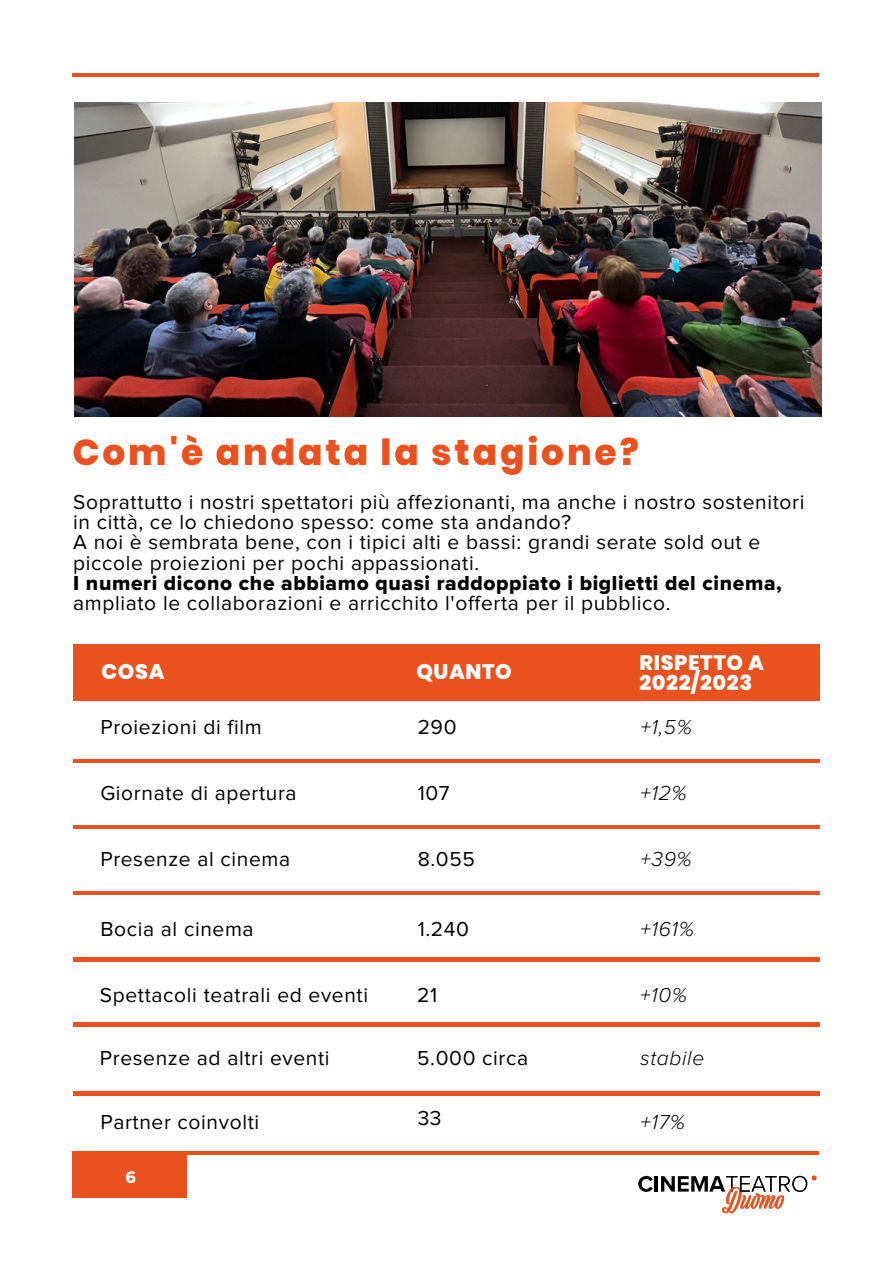
<style>
.page{position:relative;width:893px;height:1264px;background:#fff}
.page>*{position:absolute;margin:0;border:0;box-sizing:border-box;transform-origin:0 0}
.t1{font:800 36px "Poppins";letter-spacing:.08em;color:#e9521e}
.t2{font:21px/20.2px "Proxima Nova";letter-spacing:.03em;color:#000}
.t3{font:21px "Proxima Nova Extrabld";letter-spacing:.03em;color:#000}
.t4{font:italic 300 21px "Proxima Nova";letter-spacing:.03em;color:#000}
.t5{font:800 21px/20.2px "Poppins";letter-spacing:.03em;color:#fff}
.t6{font:700 16.5px "Montserrat";color:#fff}
</style>
<div class="page">
<div style="left:73px;top:644px;width:747px;height:56px;background:#e9521e"></div>
<img style="left:75px;top:103px;width:746px;height:314px">
<hr style="left:73px;top:759px;width:746px;height:3px;background:#e9521e">
<hr style="left:72px;top:73px;width:747px;height:4px;background:#e9521e">
<hr style="left:73px;top:825px;width:746px;height:4px;background:#e9521e">
<hr style="left:73px;top:891px;width:746px;height:4px;background:#e9521e">
<hr style="left:73px;top:957px;width:746px;height:4px;background:#e9521e">
<hr style="left:73px;top:1022px;width:746px;height:4px;background:#e9521e">
<hr style="left:73px;top:1091px;width:746px;height:4px;background:#e9521e">
<hr style="left:72px;top:1151px;width:747px;height:3px;background:#e9521e">
<div style="left:72px;top:1151px;width:115px;height:46px;background:#e9521e"></div>
<svg style="left:638px;top:1175px;width:14px;height:16px"></svg>
<hr style="left:654px;top:1176px;width:4px;height:15px;background:#000">
<svg style="left:661px;top:1175px;width:155px;height:38px"></svg>
<p class="t1" style="left:72px;top:427px;width:568px">Com'è andata la stagione?</p>
<p class="t2" style="left:73px;top:492px;width:732px">Soprattutto i nostri spettatori più affezionanti, ma anche i nostro sostenitori in città, ce lo chiedono spesso: come sta andando?</p>
<p class="t2" style="left:73px;top:532px;width:688px">A noi è sembrata bene, con i tipici alti e bassi: grandi serate sold out e piccole proiezioni per pochi appassionati.</p>
<p class="t3" style="left:73px;top:570px;width:710px">I numeri dicono che abbiamo quasi raddoppiato i biglietti del cinema,</p>
<p class="t2" style="left:73px;top:593px;width:598px">ampliato le collaborazioni e arricchito l'offerta per il pubblico.</p>
<p class="t5" style="left:101px;top:661px;width:64px">COSA</p>
<p class="t5" style="left:639px;top:652px;width:126px">RISPETTO A<br>2022/2023</p>
<p class="t5" style="left:416px;top:661px;width:97px">QUANTO</p>
<p class="t2" style="left:100px;top:717px;width:163px">Proiezioni di film</p>
<p class="t2" style="left:417px;top:717px;width:40px">290</p>
<p class="t4" style="left:640px;top:717px;width:53px">+1,5%</p>
<p class="t2" style="left:100px;top:783px;width:198px">Giornate di apertura</p>
<p class="t2" style="left:417px;top:783px;width:34px">107</p>
<p class="t4" style="left:640px;top:783px;width:48px">+12%</p>
<p class="t2" style="left:100px;top:849px;width:191px">Presenze al cinema</p>
<p class="t2" style="left:417px;top:849px;width:59px">8.055</p>
<p class="t4" style="left:640px;top:849px;width:53px">+39%</p>
<p class="t2" style="left:100px;top:919px;width:155px">Bocia al cinema</p>
<p class="t2" style="left:417px;top:919px;width:53px">1.240</p>
<p class="t4" style="left:640px;top:919px;width:55px">+161%</p>
<p class="t2" style="left:100px;top:985px;width:269px">Spettacoli teatrali ed eventi</p>
<p class="t2" style="left:417px;top:985px;width:22px">21</p>
<p class="t4" style="left:640px;top:985px;width:48px">+10%</p>
<p class="t2" style="left:100px;top:1047px;width:231px">Presenze ad altri eventi</p>
<p class="t2" style="left:417px;top:1048px;width:112px">5.000 circa</p>
<p class="t4" style="left:640px;top:1047px;width:65px">stabile</p>
<p class="t2" style="left:100px;top:1112px;width:160px">Partner coinvolti</p>
<p class="t2" style="left:417px;top:1108px;width:25px">33</p>
<p class="t4" style="left:640px;top:1112px;width:46px">+17%</p>
<p class="t6" style="left:125px;top:1165px;width:12px">6</p>
</div>
